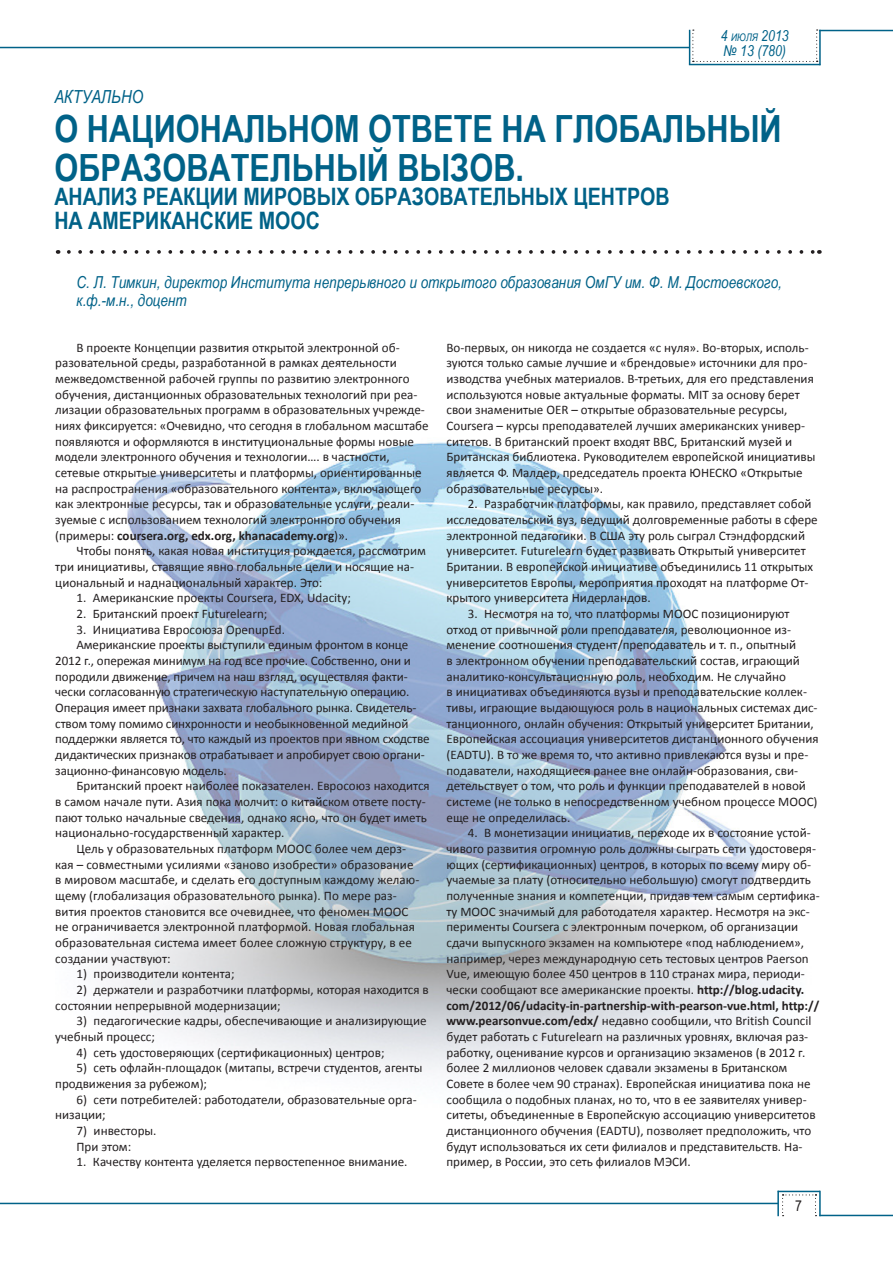
<style>
.page{position:relative;width:893px;height:1263px;background:#fff}
.page>*{position:absolute;margin:0;border:0;box-sizing:border-box;transform-origin:0 0}
.t1{font:700 37.5px/39px "Arial Narrow";color:#006288}
.t2{font:700 24px/24px "Arial Narrow";color:#006288}
.t3{font:italic 18px "Arial Narrow";color:#006288}
.t4{font:italic 16.5px/18px "Arial Narrow";color:#006288}
.t5{font:italic 15px/15px "Arial Narrow";color:#006288}
.t6{font:15px "Arial Narrow";color:#231f20}
.t7{font:13.05px/15.6px "Calibri";color:#231f20}
.s1{font-size:10.5px}
.s2{font-weight:700}
</style>
<div class="page">
<img style="left:103px;top:442px;width:680px;height:634px">
<svg style="left:692px;top:29px;width:126px;height:33px"></svg>
<hr style="left:0;top:47px;width:690px;height:1px;background:#006288">
<hr style="left:819px;top:30px;width:74px;height:1px;background:#006288">
<hr style="left:819px;top:30px;width:2px;height:35px;background:#006288">
<hr style="left:689px;top:64px;width:131px;height:1px;background:#006288">
<hr style="left:689px;top:30px;width:1px;height:34px;background:#006288">
<hr style="left:819px;top:1215px;width:74px;height:1px;background:#006288">
<hr style="left:0;top:1203px;width:778px;height:1px;background:#006288">
<hr style="left:777px;top:1191px;width:2px;height:25px;background:#006288">
<hr style="left:778px;top:1191px;width:42px;height:1px;background:#006288">
<hr style="left:819px;top:1191px;width:2px;height:25px;background:#006288">
<svg style="left:782px;top:1194px;width:34px;height:22px"></svg>
<svg style="left:69px;top:250px;width:744px;height:4px"></svg>
<p class="t5" style="left:721px;top:28px;width:69px">4 <span class="s1">июля</span> 2013 № 13 (780)</p>
<h3 class="t3" style="left:54px;top:84px;width:90px">АКТУАЛЬНО</h3>
<h1 class="t1" style="left:54px;top:108px;width:729px">О НАЦИОНАЛЬНОМ ОТВЕТЕ НА ГЛОБАЛЬНЫЙ<br>ОБРАЗОВАТЕЛЬНЫЙ ВЫЗОВ.</h1>
<h2 class="t2" style="left:54px;top:183px;width:617px">АНАЛИЗ РЕАКЦИИ МИРОВЫХ ОБРАЗОВАТЕЛЬНЫХ ЦЕНТРОВ<br>НА АМЕРИКАНСКИЕ МООС</h2>
<p class="t4" style="left:76px;top:273px;width:707px">С. Л. Тимкин, директор Института непрерывного и открытого образования ОмГУ им. Ф. М. Достоевского, к.ф.-м.н., доцент</p>
<p class="t7" style="left:446px;top:340px;width:371px">Во-первых, он никогда не создается «с нуля». Во-вторых, исполь&shy;зуются только самые лучшие и «брендовые» источники для про&shy;изводства учебных материалов. В-третьих, для его представления используются новые актуальные форматы. MIT за основу берет свои знаменитые OER – открытые образовательные ресурсы, Coursera – курсы преподавателей лучших американских универ&shy;ситетов. В британский проект входят BBC, Британский музей и Британская библиотека. Руководителем европейской инициативы является Ф. Малдер, председатель проекта ЮНЕСКО «Открытые образовательные ресурсы».</p>
<p class="t7" style="left:446px;top:496px;width:373px;text-indent:21px">2. Разработчик платформы, как правило, представляет собой исследовательский вуз, ведущий долговременные работы в сфере электронной педагогики. В США эту роль сыграл Стэндфордский университет. Futurelearn будет развивать Открытый университет Британии. В европейской инициативе объединились 11 открытых университетов Европы, мероприятия проходят на платформе От&shy;крытого университета Нидерландов.</p>
<p class="t7" style="left:446px;top:606px;width:374px;text-indent:21px">3. Несмотря на то, что платформы МООС позиционируют отход от привычной роли преподавателя, революционное из&shy;менение соотношения студент/преподаватель и т. п., опытный<br>в электронном обучении преподавательский состав, играющий аналитико-консультационную роль, необходим. Не случайно<br>в инициативах объединяются вузы и преподавательские коллек&shy;тивы, играющие выдающуюся роль в национальных системах дис&shy;танционного, онлайн обучения: Открытый университет Британии, Европейская ассоциация университетов дистанционного обучения (EADTU). В то же время то, что активно привлекаются вузы и пре&shy;подаватели, находящиеся ранее вне онлайн-образования, сви&shy;детельствует о том, что роль и функции преподавателей в новой системе (не только в непосредственном учебном процессе МООС) еще не определилась.</p>
<p class="t7" style="left:446px;top:825px;width:375px;text-indent:21px">4. В монетизации инициатив, переходе их в состояние устой&shy;чивого развития огромную роль должны сыграть сети удостоверя&shy;ющих (сертификационных) центров, в которых по всему миру об&shy;учаемые за плату (относительно небольшую) смогут подтвердить полученные знания и компетенции, придав тем самым сертифика&shy;ту МООС значимый для работодателя характер. Несмотря на экс&shy;перименты Coursera с электронным почерком, об организации сдачи выпускного экзамен на компьютере «под наблюдением», например, через международную сеть тестовых центров Paerson Vue, имеющую более 450 центров в 110 странах мира, периоди&shy;чески сообщают все американские проекты. <span class="s2">http://blog.udacity. com/2012/06/udacity-in-partnership-with-pearson-vue.html, http:// www.pearsonvue.com/edx/</span> недавно сообщили, что British Council будет работать с Futurelearn на различных уровнях, включая раз&shy;работку, оценивание курсов и организацию экзаменов (в 2012 г. более 2 миллионов человек сдавали экзамены в Британском Совете в более чем 90 странах). Европейская инициатива пока не сообщила о подобных планах, но то, что в ее заявителях универ&shy;ситеты, объединенные в Европейскую ассоциацию университетов дистанционного обучения (EADTU), позволяет предположить, что будут использоваться их сети филиалов и представительств. На&shy;пример, в России, это сеть филиалов МЭСИ.</p>
<p class="t7" style="left:55px;top:340px;width:375px;text-indent:21px">В проекте Концепции развития открытой электронной об&shy;разовательной среды, разработанной в рамках деятельности межведомственной рабочей группы по развитию электронного обучения, дистанционных образовательных технологий при реа&shy;лизации образовательных программ в образовательных учрежде&shy;ниях фиксируется: «Очевидно, что сегодня в глобальном масштабе появляются и оформляются в институциональные формы новые модели электронного обучения и технологии…. в частности, сетевые открытые университеты и платформы, ориентированные на распространения «образовательного контента», включающего как электронные ресурсы, так и образовательные услуги, реали&shy;зуемые с использованием технологий электронного обучения (примеры: <span class="s2">coursera.org, edx.org, khanacademy.org</span>)».</p>
<p class="t7" style="left:55px;top:543px;width:372px;text-indent:21px">Чтобы понять, какая новая институция рождается, рассмотрим три инициативы, ставящие явно глобальные цели и носящие на&shy;циональный и наднациональный характер. Это:</p>
<p class="t7" style="left:77px;top:590px;width:276px">1. Американские проекты Coursera, EDX, Udacity;</p>
<p class="t7" style="left:77px;top:606px;width:192px">2. Британский проект Futurelearn;</p>
<p class="t7" style="left:77px;top:622px;width:210px">3. Инициатива Евросоюза OpenupEd.</p>
<p class="t7" style="left:77px;top:637px;width:333px">Американские проекты выступили единым фронтом в конце</p>
<p class="t7" style="left:55px;top:653px;width:357px">2012 г., опережая минимум на год все прочие. Собственно, они и</p>
<p class="t7" style="left:55px;top:669px;width:354px">породили движение, причем на наш взгляд, осуществляя факти-</p>
<p class="t7" style="left:55px;top:684px;width:356px">чески согласованную стратегическую наступательную операцию.</p>
<p class="t7" style="left:55px;top:700px;width:363px">Операция имеет признаки захвата глобального рынка. Свидетель-</p>
<p class="t7" style="left:55px;top:716px;width:355px">ством тому помимо синхронности и необыкновенной медийной</p>
<p class="t7" style="left:55px;top:731px;width:376px">поддержки является то, что каждый из проектов при явном сходстве</p>
<p class="t7" style="left:55px;top:747px;width:371px">дидактических признаков отрабатывает и апробирует свою органи-</p>
<p class="t7" style="left:55px;top:763px;width:173px">зационно-финансовую модель.</p>
<p class="t7" style="left:77px;top:778px;width:355px">Британский проект наиболее показателен. Евросоюз находится</p>
<p class="t7" style="left:55px;top:794px;width:372px">в самом начале пути. Азия пока молчит: о китайском ответе посту-</p>
<p class="t7" style="left:55px;top:810px;width:373px">пают только начальные сведения, однако ясно, что он будет иметь</p>
<p class="t7" style="left:55px;top:825px;width:231px">национально-государственный характер.</p>
<p class="t7" style="left:77px;top:841px;width:331px">Цель у образовательных платформ МООС более чем дерз-</p>
<p class="t7" style="left:55px;top:856px;width:360px">кая – совместными усилиями «заново изобрести» образование</p>
<p class="t7" style="left:55px;top:872px;width:366px">в мировом масштабе, и сделать его доступным каждому желаю-</p>
<p class="t7" style="left:55px;top:888px;width:343px">щему (глобализация образовательного рынка). По мере раз-</p>
<p class="t7" style="left:55px;top:903px;width:355px">вития проектов становится все очевиднее, что феномен МООС</p>
<p class="t7" style="left:55px;top:919px;width:361px">не ограничивается электронной платформой. Новая глобальная</p>
<p class="t7" style="left:55px;top:935px;width:358px">образовательная система имеет более сложную структуру, в ее</p>
<p class="t7" style="left:55px;top:950px;width:117px">создании участвуют:</p>
<p class="t7" style="left:77px;top:966px;width:160px">1) производители контента;</p>
<p class="t7" style="left:55px;top:982px;width:375px;text-indent:21px">2) держатели и разработчики платформы, которая находится в состоянии непрерывной модернизации;</p>
<p class="t7" style="left:55px;top:1013px;width:373px;text-indent:21px">3) педагогические кадры, обеспечивающие и анализирующие учебный процесс;</p>
<p class="t7" style="left:77px;top:1044px;width:309px">4) сеть удостоверяющих (сертификационных) центров;</p>
<p class="t7" style="left:55px;top:1060px;width:369px;text-indent:21px">5) сеть офлайн-площадок (митапы, встречи студентов, агенты продвижения за рубежом);</p>
<p class="t7" style="left:55px;top:1091px;width:363px;text-indent:21px">6) сети потребителей: работодатели, образовательные орга&shy;низации;</p>
<p class="t7" style="left:77px;top:1123px;width:81px">7) инвесторы.<br>При этом:</p>
<p class="t7" style="left:77px;top:1154px;width:332px">1. Качеству контента уделяется первостепенное внимание.</p>
<p class="t6" style="left:795px;top:1195px;width:8px">7</p>
</div>
